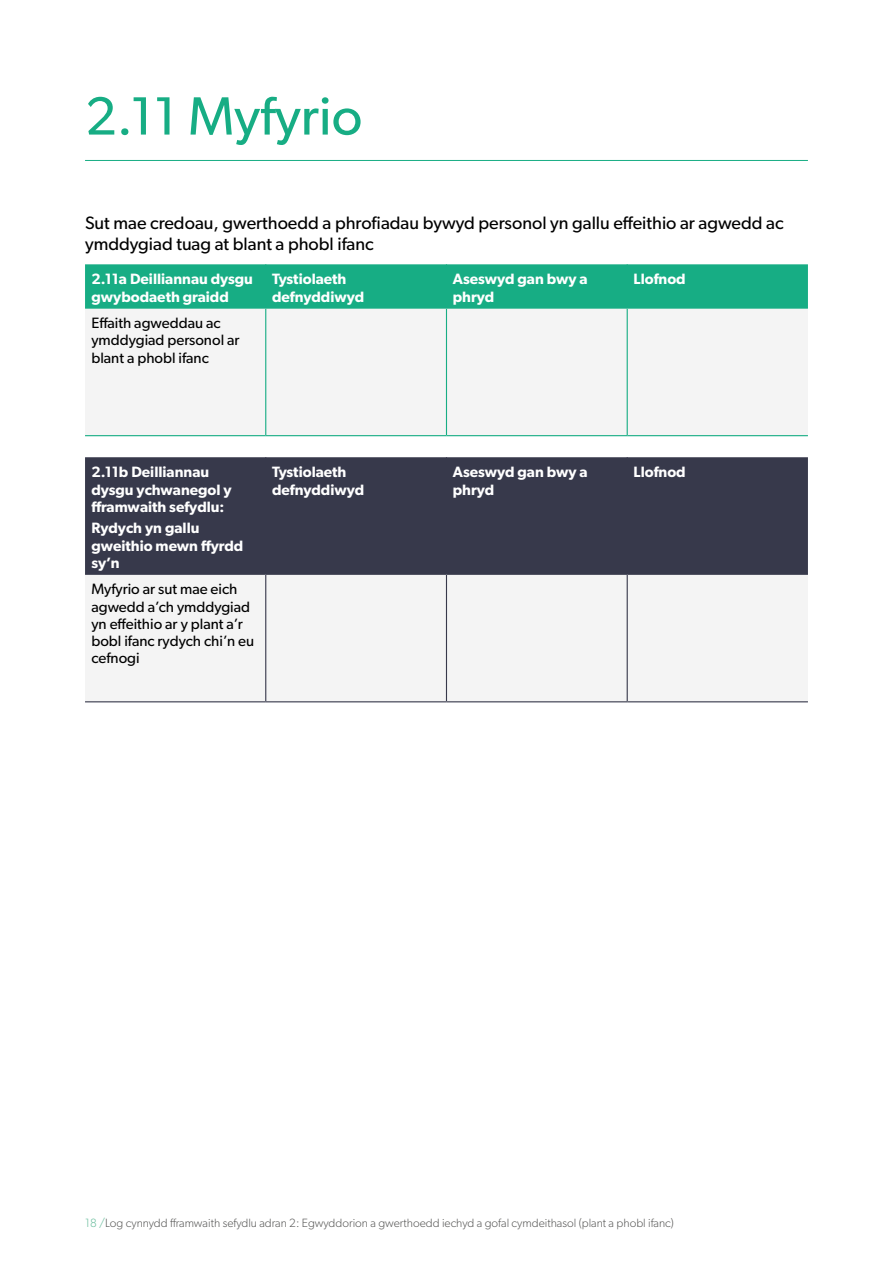
<style>
.page{position:relative;width:893px;height:1263px;background:#fff}
.page>*{position:absolute;margin:0;border:0;box-sizing:border-box;transform-origin:0 0}
.t1{font:54px "Gibson";color:#17ad84}
.t2{font:18px/20.7px "Gibson";color:#000}
.t3{font:600 15px/17.2px "Gibson";color:#fff}
.t4{font:15px/17.2px "Gibson";color:#000}
.t5{font:300 12px "Gibson";color:#575756}
.s1{color:#69bd9d}
</style>
<div class="page">
<hr style="left:85px;top:160px;width:723px;height:1px;background:#17ad84">
<div style="left:85px;top:264px;width:723px;height:44px;background:#17ad84"></div>
<div style="left:85px;top:309px;width:723px;height:126px;background:#f4f4f4"></div>
<hr style="left:265px;top:264px;width:1px;height:44px;background:#17ad84">
<hr style="left:446px;top:264px;width:1px;height:44px;background:#17ad84">
<hr style="left:627px;top:264px;width:1px;height:44px;background:#17ad84">
<hr style="left:85px;top:308px;width:181px;height:1px;background:#17ad84">
<hr style="left:266px;top:308px;width:180px;height:1px;background:#17ad84">
<hr style="left:265px;top:309px;width:1px;height:126px;background:#17ad84">
<hr style="left:446px;top:308px;width:181px;height:1px;background:#17ad84">
<hr style="left:446px;top:309px;width:1px;height:126px;background:#17ad84">
<hr style="left:627px;top:308px;width:181px;height:1px;background:#17ad84">
<hr style="left:627px;top:309px;width:1px;height:126px;background:#17ad84">
<hr style="left:85px;top:435px;width:181px;height:1px;background:#17ad84">
<hr style="left:266px;top:435px;width:180px;height:1px;background:#17ad84">
<hr style="left:446px;top:435px;width:181px;height:1px;background:#17ad84">
<hr style="left:627px;top:435px;width:181px;height:1px;background:#17ad84">
<div style="left:85px;top:457px;width:723px;height:117px;background:#37394b"></div>
<div style="left:85px;top:575px;width:723px;height:126px;background:#f4f4f4"></div>
<hr style="left:265px;top:457px;width:1px;height:117px;background:#37394b">
<hr style="left:446px;top:457px;width:1px;height:117px;background:#37394b">
<hr style="left:627px;top:457px;width:1px;height:117px;background:#37394b">
<hr style="left:85px;top:574px;width:181px;height:1px;background:#37394b">
<hr style="left:266px;top:574px;width:180px;height:1px;background:#37394b">
<hr style="left:265px;top:575px;width:1px;height:126px;background:#37394b">
<hr style="left:446px;top:574px;width:181px;height:1px;background:#37394b">
<hr style="left:446px;top:575px;width:1px;height:126px;background:#37394b">
<hr style="left:627px;top:574px;width:181px;height:1px;background:#37394b">
<hr style="left:627px;top:575px;width:1px;height:126px;background:#37394b">
<hr style="left:85px;top:701px;width:181px;height:1px;background:#37394b">
<hr style="left:266px;top:701px;width:180px;height:1px;background:#37394b">
<hr style="left:446px;top:701px;width:181px;height:1px;background:#37394b">
<hr style="left:627px;top:701px;width:181px;height:1px;background:#37394b">
<h1 class="t1" style="left:85px;top:83px;width:279px">2.11 Myfyrio</h1>
<p class="t2" style="left:85px;top:212px;width:700px">Sut mae credoau, gwerthoedd a phrofiadau bywyd personol yn gallu effeithio ar agwedd ac ymddygiad tuag at blant a phobl ifanc</p>
<p class="t3" style="left:91px;top:270px;width:163px">2.11a Deilliannau dysgu gwybodaeth graidd</p>
<p class="t3" style="left:272px;top:270px;width:94px">Tystiolaeth defnyddiwyd</p>
<p class="t3" style="left:453px;top:270px;width:136px">Aseswyd gan bwy a phryd</p>
<p class="t3" style="left:634px;top:270px;width:54px">Llofnod</p>
<p class="t4" style="left:91px;top:314px;width:150px">Effaith agweddau ac ymddygiad personol ar blant a phobl ifanc</p>
<p class="t3" style="left:91px;top:463px;width:142px">2.11b Deilliannau dysgu ychwanegol y fframwaith sefydlu:</p>
<p class="t3" style="left:91px;top:519px;width:153px">Rydych yn gallu gweithio mewn ffyrdd sy’n</p>
<p class="t4" style="left:91px;top:580px;width:164px">Myfyrio ar sut mae eich agwedd a’ch ymddygiad yn effeithio ar y plant a’r bobl ifanc rydych chi’n eu cefnogi</p>
<p class="t3" style="left:272px;top:463px;width:94px">Tystiolaeth defnyddiwyd</p>
<p class="t3" style="left:453px;top:463px;width:136px">Aseswyd gan bwy a phryd</p>
<p class="t3" style="left:634px;top:463px;width:54px">Llofnod</p>
<p class="t5" style="left:85px;top:1216px;width:590px"><span class="s1">18 /</span>Log cynnydd fframwaith sefydlu adran 2: Egwyddorion a gwerthoedd iechyd a gofal cymdeithasol (plant a phobl ifanc)</p>
</div>
